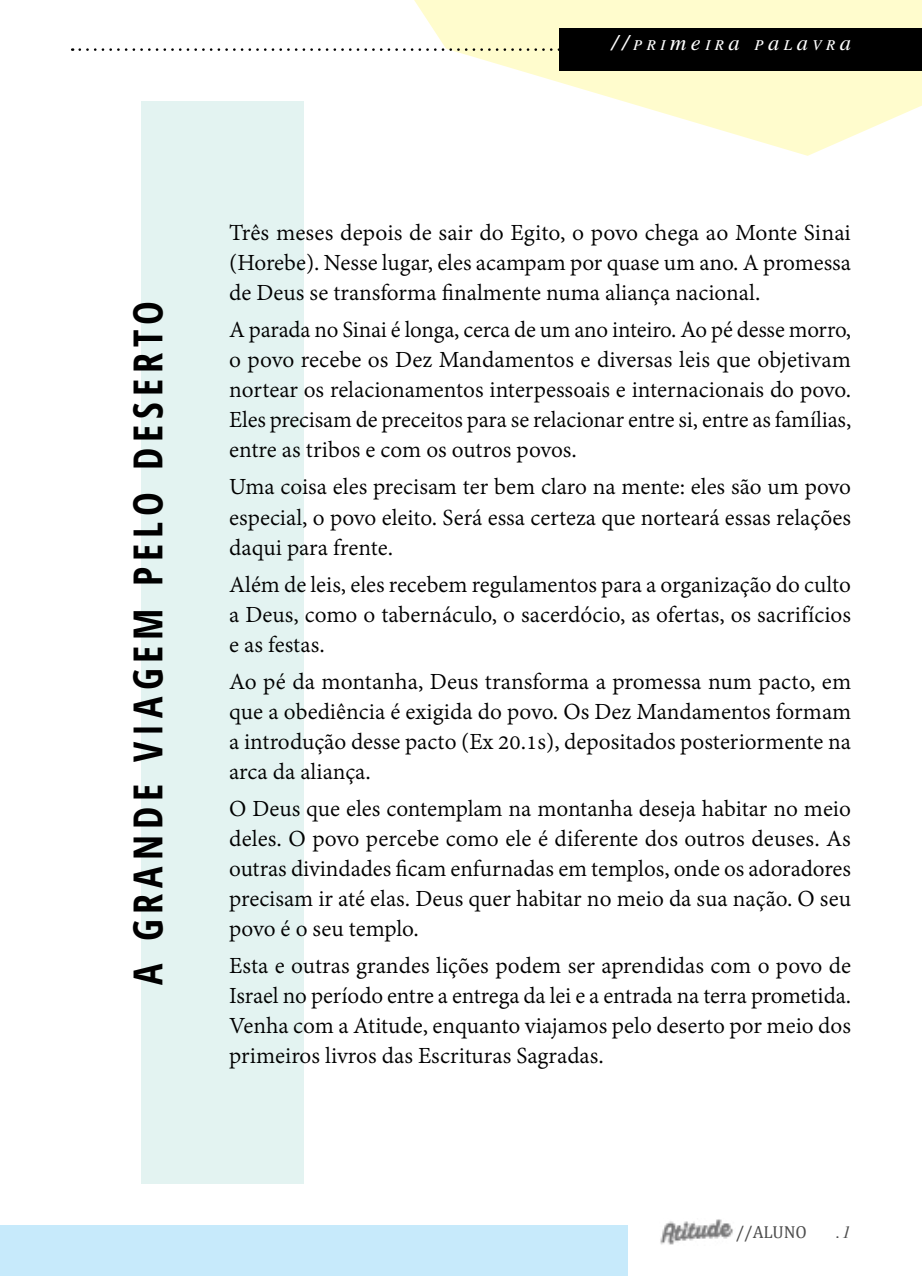
<style>
.page{position:relative;width:922px;height:1276px;background:#fff}
.page>*{position:absolute;margin:0;border:0;box-sizing:border-box;transform-origin:0 0}
.t1{font:700 condensed 40px "Open Sans";letter-spacing:.15em;color:#000}
.t2{font:25px/30px "Adobe Devanagari";color:#000;text-align:justify}
.t3{font:italic 22.5px "MEAN26";letter-spacing:.2em;color:#fff}
.t4{font:17.5px "Cambria";color:#000}
.t5{font:italic 17.5px "MEAN26";color:#000}
</style>
<div class="page">
<div style="left:141px;top:101px;width:163px;height:1082px;background:#e3f3f1"></div>
<img style="left:660px;top:1219px;width:73px;height:26px">
<svg style="left:414px;top:0;width:507px;height:156px;fill:#fffccd"></svg>
<svg style="left:80px;top:48px;width:479px;height:3px"></svg>
<div style="left:559px;top:28px;width:362px;height:43px;background:#000"></div>
<div style="left:0;top:1225px;width:627px;height:51px;background:#c7eafb"></div>
<p class="t3" style="left:611px;top:28px;width:241px">//primeira palavra</p>
<h1 class="t1" style="left:120px;top:984px;width:685px;rotate:-90deg">A GRANDE VIAGEM PELO DESERTO</h1>
<p class="t2" style="left:229px;top:220px;width:623px">Três meses depois de sair do Egito, o povo chega ao Monte Sinai (Horebe). Nesse lugar, eles acampam por quase um ano. A promessa de Deus se transforma finalmente numa aliança nacional.</p>
<p class="t2" style="left:229px;top:317px;width:623px">A parada no Sinai é longa, cerca de um ano inteiro. Ao pé desse morro, o povo recebe os Dez Mandamentos e diversas leis que objetivam nortear os relacionamentos interpessoais e internacionais do povo.<br>Eles precisam de preceitos para se relacionar entre si, entre as famílias, entre as tribos e com os outros povos.</p>
<p class="t2" style="left:229px;top:474px;width:623px">Uma coisa eles precisam ter bem claro na mente: eles são um povo especial, o povo eleito. Será essa certeza que norteará essas relações daqui para frente.</p>
<p class="t2" style="left:229px;top:571px;width:623px">Além de leis, eles recebem regulamentos para a organização do culto a Deus, como o tabernáculo, o sacerdócio, as ofertas, os sacrifícios e as festas.</p>
<p class="t2" style="left:229px;top:668px;width:623px">Ao pé da montanha, Deus transforma a promessa num pacto, em que a obediência é exigida do povo. Os Dez Mandamentos formam a introdução desse pacto (Ex 20.1s), depositados posteriormente na arca da aliança.</p>
<p class="t2" style="left:229px;top:795px;width:623px">O Deus que eles contemplam na montanha deseja habitar no meio deles. O povo percebe como ele é diferente dos outros deuses. As outras divindades ficam enfurnadas em templos, onde os adoradores precisam ir até elas. Deus quer habitar no meio da sua nação. O seu povo é o seu templo.</p>
<p class="t2" style="left:229px;top:952px;width:623px">Esta e outras grandes lições podem ser aprendidas com o povo de Israel no período entre a entrega da lei e a entrada na terra prometida.<br>Venha com a Atitude, enquanto viajamos pelo deserto por meio dos primeiros livros das Escrituras Sagradas.</p>
<p class="t4" style="left:735px;top:1221px;width:73px">//ALUNO</p>
<p class="t5" style="left:836px;top:1221px;width:16px">.1</p>
</div>
